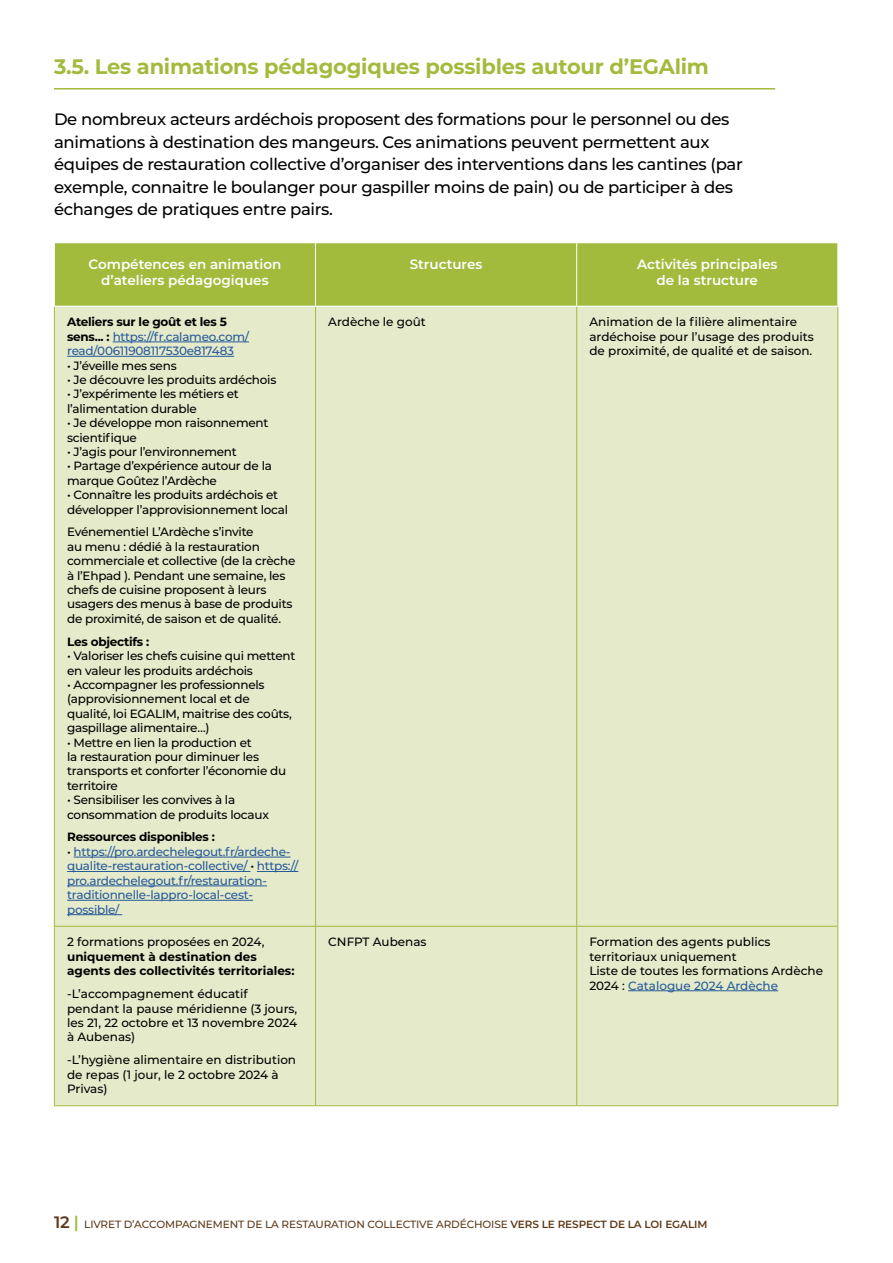
<style>
.page{position:relative;width:893px;height:1263px;background:#fff}
.page>*{position:absolute;margin:0;border:0;box-sizing:border-box;transform-origin:0 0}
.t1{font:700 21px "Montserrat";letter-spacing:-.01em;color:#a2bb3d}
.t2{font:500 16.5px/22.5px "Montserrat";letter-spacing:-.02em;color:#000}
.t3{font:600 13.5px/16.2px "Montserrat";color:#fff;text-align:center}
.t4{font:500 12px/14.4px "Montserrat";letter-spacing:-.02em;color:#000}
.t5{font:500 12px/14.4px "Montserrat";color:#000}
.t6{font:500 12px/14.4px "Montserrat";letter-spacing:-.02em;color:#275b9b}
.t7{font:700 12px/14.4px "Montserrat";color:#000}
.t8{font:700 12px "Montserrat";letter-spacing:-.02em;color:#000}
.t9{font:500 10.5px "Montserrat";letter-spacing:-.01em;color:#5e3916}
.s1{font-weight:700;color:#000}
.s2{color:#000}
.s3{color:#275b9b}
.s4{font-weight:600;font-size:16.5px}
.s5{font-weight:600;font-size:16.5px;color:#a2bb3d}
.s6{font-weight:600}
</style>
<div class="page">
<div style="left:55px;top:243px;width:782px;height:63px;background:#a2bb3d"></div>
<div style="left:55px;top:307px;width:782px;height:798px;background:#e5eaca"></div>
<hr style="left:54px;top:307px;width:1px;height:619px;background:#a2bb3d">
<hr style="left:315px;top:307px;width:1px;height:619px;background:#a2bb3d">
<hr style="left:576px;top:307px;width:1px;height:619px;background:#a2bb3d">
<hr style="left:837px;top:307px;width:1px;height:619px;background:#a2bb3d">
<hr style="left:54px;top:926px;width:262px;height:1px;background:#a2bb3d">
<hr style="left:54px;top:927px;width:1px;height:178px;background:#a2bb3d">
<hr style="left:316px;top:926px;width:261px;height:1px;background:#a2bb3d">
<hr style="left:315px;top:927px;width:1px;height:178px;background:#a2bb3d">
<hr style="left:577px;top:926px;width:261px;height:1px;background:#a2bb3d">
<hr style="left:576px;top:927px;width:1px;height:178px;background:#a2bb3d">
<hr style="left:837px;top:927px;width:1px;height:178px;background:#a2bb3d">
<hr style="left:54px;top:1105px;width:262px;height:1px;background:#a2bb3d">
<hr style="left:316px;top:1105px;width:261px;height:1px;background:#a2bb3d">
<hr style="left:577px;top:1105px;width:261px;height:1px;background:#a2bb3d">
<hr style="left:315px;top:243px;width:1px;height:63px;background:#fff">
<hr style="left:576px;top:243px;width:1px;height:63px;background:#fff">
<hr style="left:113px;top:342px;width:136px;height:1px;background:#275b9b">
<hr style="left:67px;top:356px;width:167px;height:1px;background:#275b9b">
<hr style="left:74px;top:857px;width:216px;height:1px;background:#275b9b">
<hr style="left:67px;top:871px;width:183px;height:1px;background:#275b9b">
<hr style="left:257px;top:871px;width:41px;height:1px;background:#275b9b">
<hr style="left:67px;top:885px;width:200px;height:1px;background:#275b9b">
<hr style="left:67px;top:900px;width:186px;height:1px;background:#275b9b">
<hr style="left:67px;top:914px;width:55px;height:1px;background:#275b9b">
<hr style="left:628px;top:990px;width:150px;height:1px;background:#275b9b">
<hr style="left:54px;top:88px;width:721px;height:2px;background:#a2bb3d">
<h1 class="t1" style="left:54px;top:52px;width:656px">3.5. Les animations pédagogiques possibles autour d’EGAlim</h1>
<p class="t2" style="left:54px;top:107px;width:690px">De nombreux acteurs ardéchois proposent des formations pour le personnel ou des animations à destination des mangeurs. Ces animations peuvent permettent aux équipes de restauration collective d’organiser des interventions dans les cantines (par exemple, connaitre le boulanger pour gaspiller moins de pain) ou de participer à des échanges de pratiques entre pairs.</p>
<p class="t3" style="left:89px;top:255px;width:194px">Compétences en animation d’ateliers pédagogiques</p>
<p class="t3" style="left:410px;top:255px;width:74px">Structures</p>
<p class="t3" style="left:637px;top:255px;width:142px">Activités principales de la structure</p>
<p class="t6" style="left:67px;top:314px;width:183px"><span class="s1">Ateliers sur le goût et les 5 sens... :</span> https://fr.calameo.com/ read/00611908117530e817483</p>
<p class="t4" style="left:67px;top:358px;width:111px">• J’éveille mes sens</p>
<p class="t4" style="left:67px;top:372px;width:211px">• Je découvre les produits ardéchois</p>
<p class="t4" style="left:67px;top:386px;width:173px">• J’expérimente les métiers et l’alimentation durable</p>
<p class="t4" style="left:67px;top:415px;width:203px">• Je développe mon raisonnement scientifique</p>
<p class="t4" style="left:67px;top:444px;width:171px">• J’agis pour l’environnement</p>
<p class="t4" style="left:67px;top:458px;width:206px">• Partage d’expérience autour de la marque Goûtez l’Ardèche</p>
<p class="t4" style="left:67px;top:487px;width:222px">• Connaître les produits ardéchois et développer l’approvisionnement local</p>
<p class="t4" style="left:67px;top:524px;width:230px">Evénementiel L’Ardèche s’invite<br>au menu : dédié à la restauration commerciale et collective (de la crèche à l’Ehpad ). Pendant une semaine, les chefs de cuisine proposent à leurs usagers des menus à base de produits de proximité, de saison et de qualité.</p>
<p class="t8" style="left:67px;top:633px;width:84px">Les objectifs :</p>
<p class="t4" style="left:67px;top:648px;width:230px">• Valoriser les chefs cuisine qui mettent en valeur les produits ardéchois</p>
<p class="t4" style="left:67px;top:677px;width:226px">• Accompagner les professionnels (approvisionnement local et de qualité, loi EGALIM, maitrise des coûts, gaspillage alimentaire…)</p>
<p class="t4" style="left:67px;top:735px;width:221px">• Mettre en lien la production et<br>la restauration pour diminuer les transports et conforter l’économie du territoire</p>
<p class="t4" style="left:67px;top:792px;width:203px">• Sensibiliser les convives à la consommation de produits locaux</p>
<p class="t8" style="left:67px;top:828px;width:149px">Ressources disponibles :</p>
<p class="t6" style="left:67px;top:844px;width:233px"><span class="s2">•</span> https://pro.ardechelegout.fr/ardeche&shy;qualite-restauration-collective/ <span class="s2">•</span> https:// pro.ardechelegout.fr/restauration&shy;traditionnelle-lappro-local-cest&shy;possible/</p>
<p class="t5" style="left:328px;top:314px;width:99px">Ardèche le goût</p>
<p class="t5" style="left:589px;top:314px;width:226px">Animation de la filière alimentaire ardéchoise pour l’usage des produits de proximité, de qualité et de saison.</p>
<p class="t5" style="left:67px;top:934px;width:199px">2 formations proposées en 2024,</p>
<p class="t7" style="left:67px;top:949px;width:229px">uniquement à destination des agents des collectivités territoriales:</p>
<p class="t5" style="left:67px;top:986px;width:232px">-L’accompagnement éducatif pendant la pause méridienne (3 jours, les 21, 22 octobre et 13 novembre 2024 à Aubenas)</p>
<p class="t5" style="left:67px;top:1052px;width:231px">-L’hygiène alimentaire en distribution de repas (1 jour, le 2 octobre 2024 à<br>Privas)</p>
<p class="t5" style="left:328px;top:934px;width:100px">CNFPT Aubenas</p>
<p class="t5" style="left:589px;top:934px;width:235px">Formation des agents publics territoriaux uniquement<br>Liste de toutes les formations Ardèche<br>2024 : <span class="s3">Catalogue 2024 Ardèche</span></p>
<p class="t9" style="left:54px;top:1217px;width:655px"><span class="s4">12</span> <span class="s5">|</span> LIVRET D’ACCOMPAGNEMENT DE LA RESTAURATION COLLECTIVE ARDÉCHOISE <span class="s6">VERS LE RESPECT DE LA LOI EGALIM</span></p>
</div>
